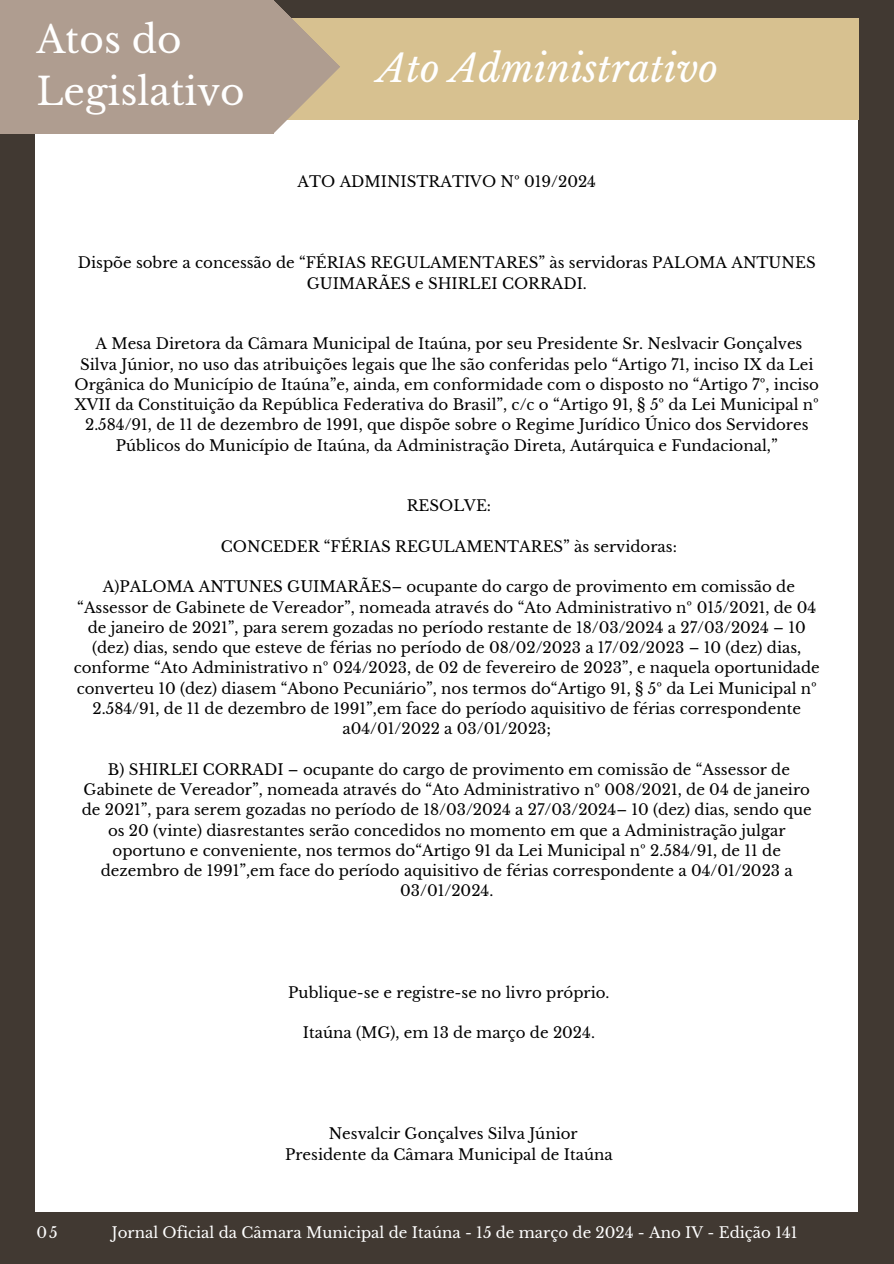
<style>
.page{position:relative;width:894px;height:1264px;background:#fff}
.page>*{position:absolute;margin:0;border:0;box-sizing:border-box;transform-origin:0 0}
.t1{font:37.5px/51.8px "Libre Baskerville";color:#fff}
.t2{font:italic 37.5px "Libre Baskerville";color:#fff}
.t3{font:15px/20.2px "Libre Baskerville";color:#000;text-align:center}
.t4{font:15px "Libre Baskerville";color:#fff}
.t5{font:15px "Libre Baskerville";color:#fdfdfd}
</style>
<div class="page">
<div style="left:0;top:0;width:893px;height:1263px;background:#413932"></div>
<div style="left:36px;top:44px;width:821px;height:1166px;background:#fff"></div>
<div style="left:275px;top:18px;width:583px;height:102px;background:#d7c190"></div>
<svg style="left:274px;top:1px;width:66px;height:132px"></svg>
<div style="left:0;top:0;width:274px;height:134px;background:#af9d90"></div>
<h1 class="t1" style="left:36px;top:14px;width:210px">Atos do<br>Legislativo</h1>
<h1 class="t2" style="left:378px;top:46px;width:341px">Ato Administrativo</h1>
<p class="t3" style="left:297px;top:172px;width:300px">ATO ADMINISTRATIVO Nº 019/2024</p>
<p class="t3" style="left:78px;top:253px;width:739px">Dispõe sobre a concessão de “FÉRIAS REGULAMENTARES” às servidoras PALOMA ANTUNES<br>GUIMARÃES e SHIRLEI CORRADI.</p>
<p class="t3" style="left:74px;top:334px;width:746px">A Mesa Diretora da Câmara Municipal de Itaúna, por seu Presidente Sr. Neslvacir Gonçalves Silva Júnior, no uso das atribuições legais que lhe são conferidas pelo “Artigo 71, inciso IX da Lei Orgânica do Município de Itaúna”e, ainda, em conformidade com o disposto no “Artigo 7º, inciso XVII da Constituição da República Federativa do Brasil”, c/c o “Artigo 91, § 5º da Lei Municipal nº 2.584/91, de 11 de dezembro de 1991, que dispõe sobre o Regime Jurídico Único dos Servidores Públicos do Município de Itaúna, da Administração Direta, Autárquica e Fundacional,”</p>
<p class="t3" style="left:406px;top:496px;width:86px">RESOLVE:</p>
<p class="t3" style="left:221px;top:536px;width:457px">CONCEDER “FÉRIAS REGULAMENTARES” às servidoras:</p>
<p class="t3" style="left:74px;top:577px;width:747px">A)PALOMA ANTUNES GUIMARÃES– ocupante do cargo de provimento em comissão de “Assessor de Gabinete de Vereador”, nomeada através do “Ato Administrativo nº 015/2021, de 04 de janeiro de 2021”, para serem gozadas no período restante de 18/03/2024 a 27/03/2024 – 10 (dez) dias, sendo que esteve de férias no período de 08/02/2023 a 17/02/2023 – 10 (dez) dias, conforme “Ato Administrativo nº 024/2023, de 02 de fevereiro de 2023”, e naquela oportunidade converteu 10 (dez) diasem “Abono Pecuniário”, nos termos do“Artigo 91, § 5º da Lei Municipal nº 2.584/91, de 11 de dezembro de 1991”,em face do período aquisitivo de férias correspondente a04/01/2022 a 03/01/2023;</p>
<p class="t3" style="left:82px;top:759px;width:731px">B) SHIRLEI CORRADI – ocupante do cargo de provimento em comissão de “Assessor de Gabinete de Vereador”, nomeada através do “Ato Administrativo nº 008/2021, de 04 de janeiro de 2021”, para serem gozadas no período de 18/03/2024 a 27/03/2024– 10 (dez) dias, sendo que os 20 (vinte) diasrestantes serão concedidos no momento em que a Administração julgar oportuno e conveniente, nos termos do“Artigo 91 da Lei Municipal nº 2.584/91, de 11 de dezembro de 1991”,em face do período aquisitivo de férias correspondente a 04/01/2023 a 03/01/2024.</p>
<p class="t3" style="left:288px;top:982px;width:323px">Publique-se e registre-se no livro próprio.</p>
<p class="t3" style="left:303px;top:1022px;width:293px">Itaúna (MG), em 13 de março de 2024.</p>
<p class="t5" style="left:36px;top:1223px;width:23px">05</p>
<p class="t3" style="left:285px;top:1124px;width:329px">Nesvalcir Gonçalves Silva Júnior<br>Presidente da Câmara Municipal de Itaúna</p>
<p class="t4" style="left:112px;top:1223px;width:687px">Jornal Oficial da Câmara Municipal de Itaúna - 15 de março de 2024 - Ano IV - Edição 141</p>
</div>
